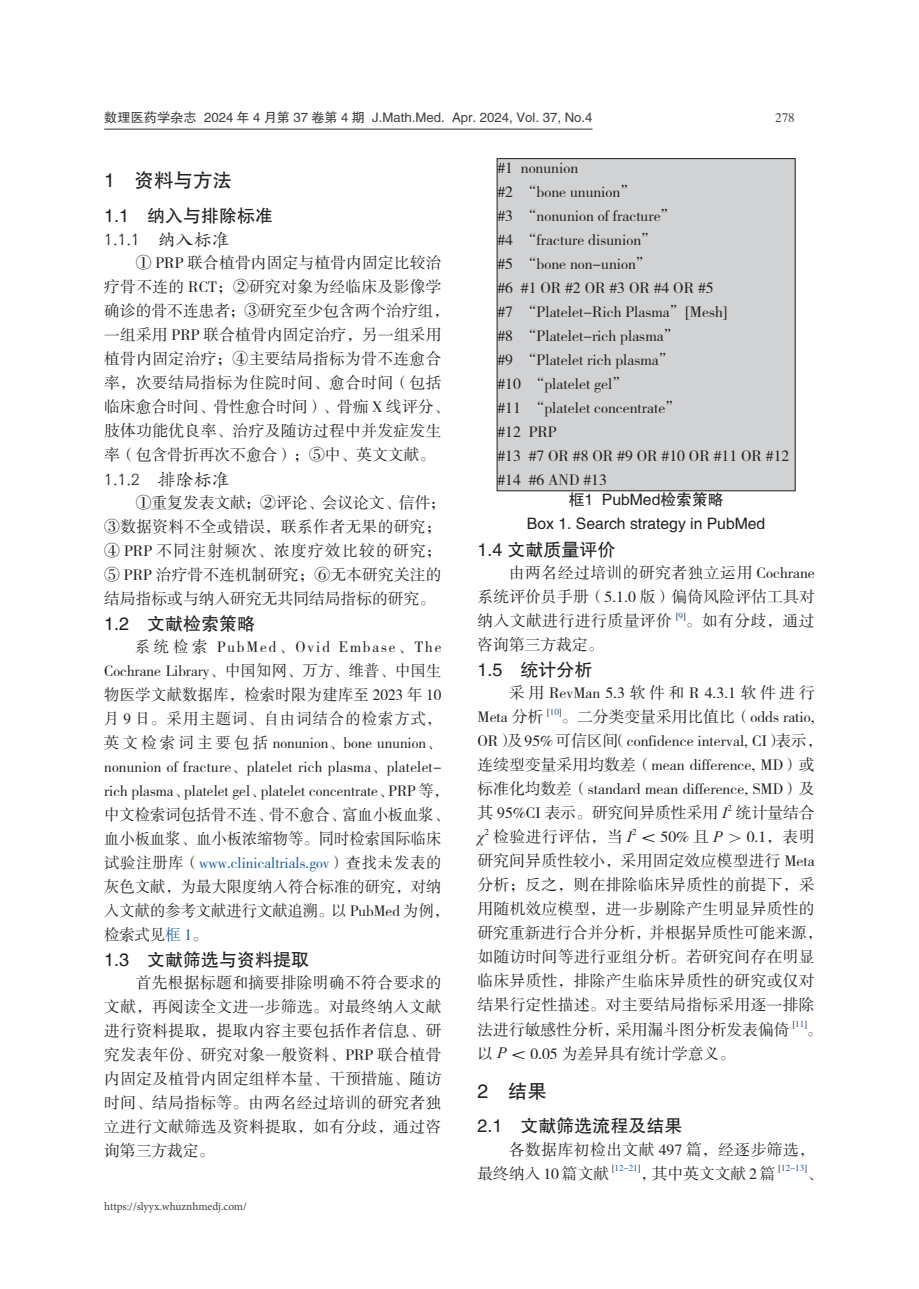
<style>
.page{position:relative;width:919px;height:1289px;background:#fff}
.page>*{position:absolute;margin:0;border:0;box-sizing:border-box;transform-origin:0 0}
._12_正文一级标题{font:19.5px "FZHTK GBK1 0";color:#231f20}
._13_正文二级标题{font:18px "FZHTK GBK1 0";color:#231f20}
._13_1_三级标题{font:18px "FZKTK GBK1 0";color:#231f20}
._11_正文{font:15.75px/24px "FZSSK GBK1 0";color:#231f20}
._11_正文-2{font:15.75px/24px "FZSSK GBK1 0";letter-spacing:.02em;color:#231f20}
._15_图表名{font:15.75px "FZHTK GBK1 0";color:#231f20}
._11_正文-3{font:15.75px/24px "FZSSK GBK1 0";letter-spacing:.03em;color:#231f20}
._11_正文-4{font:italic 15.75px "Times New Roman";color:#231f20}
.t1{font:13.2px "FZHTK GBK1 0";color:#3e3e3f}
.t2{font:13.2px "FZSSK GBK1 0";color:#3e3e3f}
.t3{font:11.25px "Minion Pro";color:#3e3e3f}
._11_正文-5{font:9.15px "FZSSK GBK1 0";color:#231f20}
._11_正文-6{font:9.15px "FZSSK GBK1 0";color:#175d9e}
.s1{color:#175d9e}
.s2{font-family:"Times New Roman";font-style:italic}
.s3{font-family:"Adobe Song Std";font-weight:300}
.s4{color:#231f20}
</style>
<div class="page">
<hr style="left:104px;top:129px;width:488px;height:1px;background:#3e3e3f">
<div style="left:497px;top:159px;width:298px;height:332px;background:#d1d2d4"></div>
<div style="left:496px;top:158px;width:299px;height:333px;border:1px solid #231f20"></div>
<p class="t1" style="left:104px;top:111px;width:490px">数理医药学杂志 2024 年 4 月第 37 卷第 4 期 J.Math.Med. Apr. 2024, Vol. 37, No.4</p>
<p class="t2" style="left:775px;top:111px;width:21px">278</p>
<p class="_12_正文一级标题" style="left:104px;top:169px;width:129px">1 资料与方法</p>
<p class="_13_正文二级标题" style="left:104px;top:205px;width:170px">1.1 纳入与排除标准</p>
<p class="_13_1_三级标题" style="left:104px;top:230px;width:127px">1.1.1 纳入标准</p>
<p class="_11_正文" style="left:104px;top:251px;width:346px;text-indent:32px">① PRP 联合植骨内固定与植骨内固定比较治疗骨不连的 RCT；②研究对象为经临床及影像学确诊的骨不连患者；③研究至少包含两个治疗组，一组采用 PRP 联合植骨内固定治疗，另一组采用植骨内固定治疗；④主要结局指标为骨不连愈合率，次要结局指标为住院时间、愈合时间（包括临床愈合时间、骨性愈合时间）、骨痂 X 线评分、肢体功能优良率、治疗及随访过程中并发症发生率（包含骨折再次不愈合）；⑤中、英文文献。</p>
<p class="_13_1_三级标题" style="left:104px;top:470px;width:127px">1.1.2 排除标准</p>
<p class="_11_正文" style="left:104px;top:491px;width:342px;text-indent:32px">①重复发表文献；②评论、会议论文、信件；<br>③数据资料不全或错误，联系作者无果的研究；<br>④ PRP 不同注射频次、浓度疗效比较的研究；<br>⑤ PRP 治疗骨不连机制研究；⑥无本研究关注的结局指标或与纳入研究无共同结局指标的研究。</p>
<p class="_13_正文二级标题" style="left:104px;top:613px;width:152px">1.2 文献检索策略</p>
<p class="_11_正文" style="left:104px;top:635px;width:346px;text-indent:31px">系统检索 PubMed、Ovid Embase、The<br>Cochrane Library、中国知网、万方、维普、中国生物医学文献数据库，检索时限为建库至 2023 年 10月 9 日。采用主题词、自由词结合的检索方式，英文检索词主要包括 nonunion、bone ununion、nonunion of fracture、platelet rich plasma、platelet&shy;rich plasma、platelet gel、platelet concentrate、PRP 等，中文检索词包括骨不连、骨不愈合、富血小板血浆、血小板血浆、血小板浓缩物等。同时检索国际临床试验注册库（<span class="s1">www.clinicaltrials.gov</span>）查找未发表的灰色文献，为最大限度纳入符合标准的研究，对纳入文献的参考文献进行文献追溯。以 PubMed 为例，检索式见<span class="s1">框 1</span>。</p>
<p class="_13_正文二级标题" style="left:104px;top:949px;width:206px">1.3 文献筛选与资料提取</p>
<p class="_11_正文" style="left:104px;top:971px;width:339px;text-align:justify;text-indent:32px">首先根据标题和摘要排除明确不符合要求的文献，再阅读全文进一步筛选。对最终纳入文献进行资料提取，提取内容主要包括作者信息、研究发表年份、研究对象一般资料、PRP 联合植骨内固定及植骨内固定组样本量、干预措施、随访时间、结局指标等。由两名经过培训的研究者独立进行文献筛选及资料提取，如有分歧，通过咨询第三方裁定。</p>
<p class="t3" style="left:104px;top:1198px;width:144px">https://slyyx.whuznhmedj.com/</p>
<p class="_11_正文" style="left:497px;top:156px;width:82px">#1 nonunion</p>
<p class="_11_正文" style="left:497px;top:180px;width:140px">#2 “bone ununion”</p>
<p class="_11_正文" style="left:497px;top:204px;width:180px">#3 “nonunion of fracture”</p>
<p class="_11_正文" style="left:497px;top:228px;width:161px">#4 “fracture disunion”</p>
<p class="_11_正文" style="left:497px;top:252px;width:156px">#5 “bone non-union”</p>
<p class="_11_正文" style="left:497px;top:276px;width:218px">#6 #1 OR #2 OR #3 OR #4 OR #5</p>
<p class="_11_正文" style="left:497px;top:300px;width:231px">#7 “Platelet-Rich Plasma”[Mesh]</p>
<p class="_11_正文" style="left:497px;top:324px;width:183px">#8 “Platelet-rich plasma”</p>
<p class="_11_正文" style="left:497px;top:348px;width:179px">#9 “Platelet rich plasma”</p>
<p class="_11_正文" style="left:497px;top:372px;width:132px">#10 “platelet gel”</p>
<p class="_11_正文" style="left:497px;top:396px;width:185px">#11 “platelet concentrate”</p>
<p class="_11_正文" style="left:497px;top:420px;width:61px">#12 PRP</p>
<p class="_11_正文" style="left:497px;top:444px;width:293px">#13 #7 OR #8 OR #9 OR #10 OR #11 OR #12</p>
<p class="_11_正文" style="left:497px;top:468px;width:111px">#14 #6 AND #13</p>
<p class="_15_图表名" style="left:568px;top:490px;width:156px">框1 PubMed检索策略</p>
<p class="_15_图表名" style="left:527px;top:514px;width:240px">Box 1. Search strategy in PubMed</p>
<p class="_13_正文二级标题" style="left:477px;top:540px;width:139px">1.4 文献质量评价</p>
<p class="_11_正文" style="left:477px;top:561px;width:339px;text-align:justify;text-indent:32px">由两名经过培训的研究者独立运用 Cochrane系统评价员手册（5.1.0 版）偏倚风险评估工具对纳入文献进行进行质量评价</p>
<p class="_11_正文-5" style="left:676px;top:610px;width:11px">[<span class="s1">9</span>]</p>
<p class="_11_正文" style="left:685px;top:609px;width:130px">。如有分歧，通过</p>
<p class="_11_正文" style="left:477px;top:633px;width:127px">咨询第三方裁定。</p>
<p class="_13_正文二级标题" style="left:477px;top:660px;width:116px">1.5 统计分析</p>
<p class="_11_正文" style="left:477px;top:681px;width:339px;text-indent:32px">采用 RevMan 5.3 软件和 R 4.3.1 软件进行<br>Meta 分析</p>
<p class="_11_正文-5" style="left:547px;top:706px;width:16px">[<span class="s1">10</span>]</p>
<p class="_11_正文" style="left:477px;top:705px;width:346px;text-indent:84px">。二分类变量采用比值比（odds ratio, OR）及 95% 可信区间（confidence interval, CI）表示，连续型变量采用均数差（mean difference, MD）或标准化均数差（standard mean difference, SMD）及其 95%CI 表示。研究间异质性采用 <span class="s2">I</span></p>
<p class="_11_正文-5" style="left:727px;top:802px;width:6px">2</p>
<p class="_11_正文" style="left:735px;top:801px;width:80px">统计量结合</p>
<p class="_11_正文-5" style="left:484px;top:826px;width:6px">2</p>
<p class="_11_正文" style="left:493px;top:825px;width:140px">检验进行评估，当 <span class="s2">I</span></p>
<p class="_11_正文-5" style="left:632px;top:826px;width:6px">2</p>
<p class="_11_正文-2" style="left:477px;top:825px;width:346px;text-indent:163px">＜ 50% 且 <span class="s2">P</span> <span class="s3">＞</span> 0.1，表明研究间异质性较小，采用固定效应模型进行 Meta分析；反之，则在排除临床异质性的前提下，采用随机效应模型，进一步剔除产生明显异质性的研究重新进行合并分析，并根据异质性可能来源，如随访时间等进行亚组分析。若研究间存在明显临床异质性，排除产生临床异质性的研究或仅对结果行定性描述。对主要结局指标采用逐一排除法进行敏感性分析，采用漏斗图分析发表偏倚</p>
<p class="_11_正文-4" style="left:477px;top:825px;width:8px">χ</p>
<p class="_11_正文-5" style="left:792px;top:1018px;width:16px">[<span class="s1">11</span>]</p>
<p class="_11_正文" style="left:806px;top:1017px;width:17px">。</p>
<p class="_11_正文" style="left:477px;top:1041px;width:259px">以 <span class="s2">P</span> ＜ 0.05 为差异具有统计学意义。</p>
<p class="_12_正文一级标题" style="left:477px;top:1080px;width:71px">2 结果</p>
<p class="_13_正文二级标题" style="left:477px;top:1116px;width:206px">2.1 文献筛选流程及结果</p>
<p class="_11_正文-3" style="left:477px;top:1137px;width:338px;text-indent:32px">各数据库初检出文献 497 篇，经逐步筛选，最终纳入 10 篇文献</p>
<p class="_11_正文-6" style="left:612px;top:1162px;width:30px"><span class="s4">[</span>12-21<span class="s4">]</span></p>
<p class="_11_正文" style="left:640px;top:1161px;width:137px">，其中英文文献 2 篇</p>
<p class="_11_正文-6" style="left:778px;top:1162px;width:30px"><span class="s4">[</span>12-13<span class="s4">]</span></p>
<p class="_11_正文" style="left:806px;top:1161px;width:17px">、</p>
</div>
